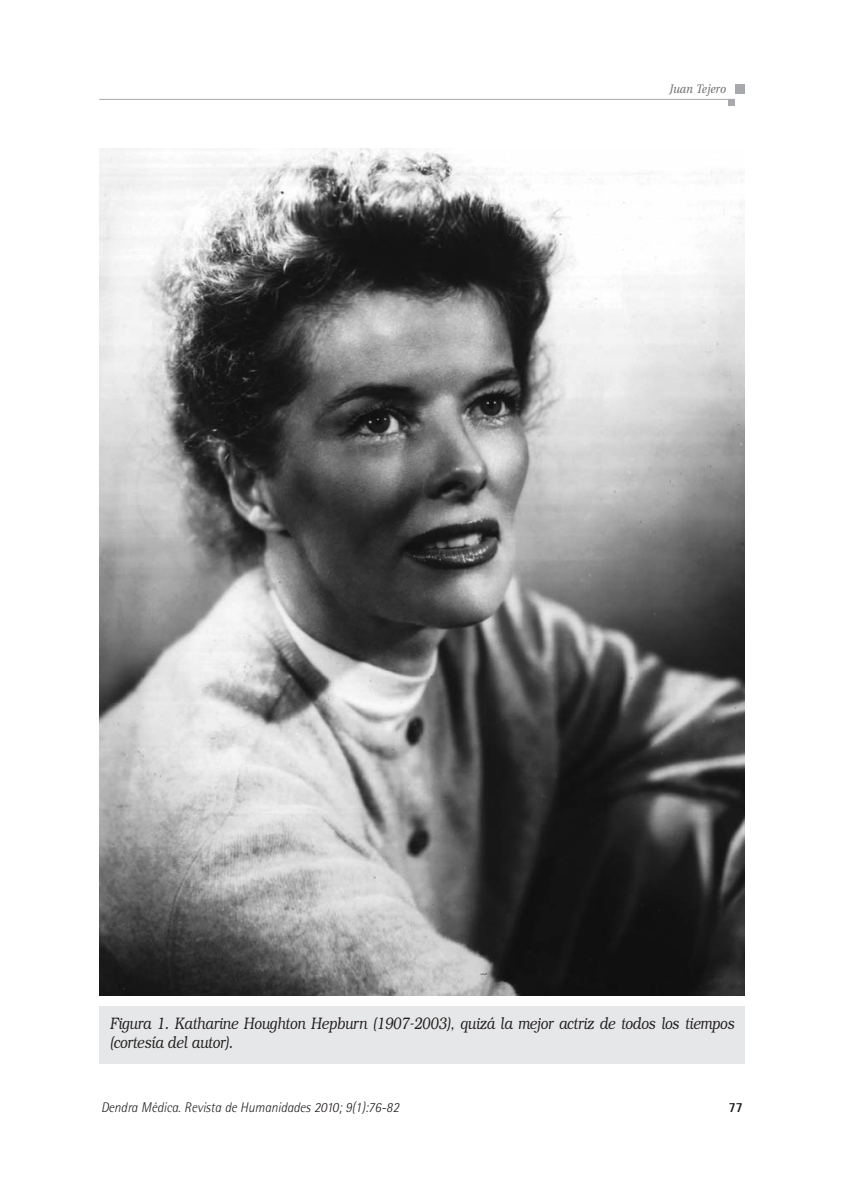
<style>
.page{position:relative;width:844px;height:1191px;background:#fff}
.page>*{position:absolute;margin:0;border:0;box-sizing:border-box;transform-origin:0 0}
.t1{font:italic 300 16.62px/19.2px "Bookman Std";color:#231f20;scale:.8 1}
.t2{font:italic 300 14px "Rotis Semi Sans";color:#231f20;scale:.95 1}
.t3{font:800 14px "Rotis Semi Sans";color:#231f20;scale:.9 1}
.t4{font:italic 12.25px "Utopia";letter-spacing:.01em;color:#6d6e70;scale:.9 1}
</style>
<div class="page">
<img style="left:99px;top:149px;width:645px;height:846px">
<div style="left:99px;top:1006px;width:645px;height:57px;background:#e6e7e8"></div>
<div style="left:728px;top:99px;width:6px;height:7px;background:#a7a9ac"></div>
<div style="left:734px;top:84px;width:10px;height:10px;background:#a7a9ac"></div>
<hr style="left:99px;top:99px;width:634px;height:1px;background:#a7a9ac">
<p class="t4" style="left:669px;top:84px;width:64px">Juan Tejero</p>
<p class="t1" style="left:110px;top:1015px;width:781px">Figura 1. Katharine Houghton Hepburn (1907-2003), quizá la mejor actriz de todos los tiempos (cortesía del autor).</p>
<p class="t2" style="left:101px;top:1102px;width:315px">Dendra Médica. Revista de Humanidades 2010; 9(1):76-82</p>
<p class="t3" style="left:728px;top:1102px;width:17px">77</p>
</div>
